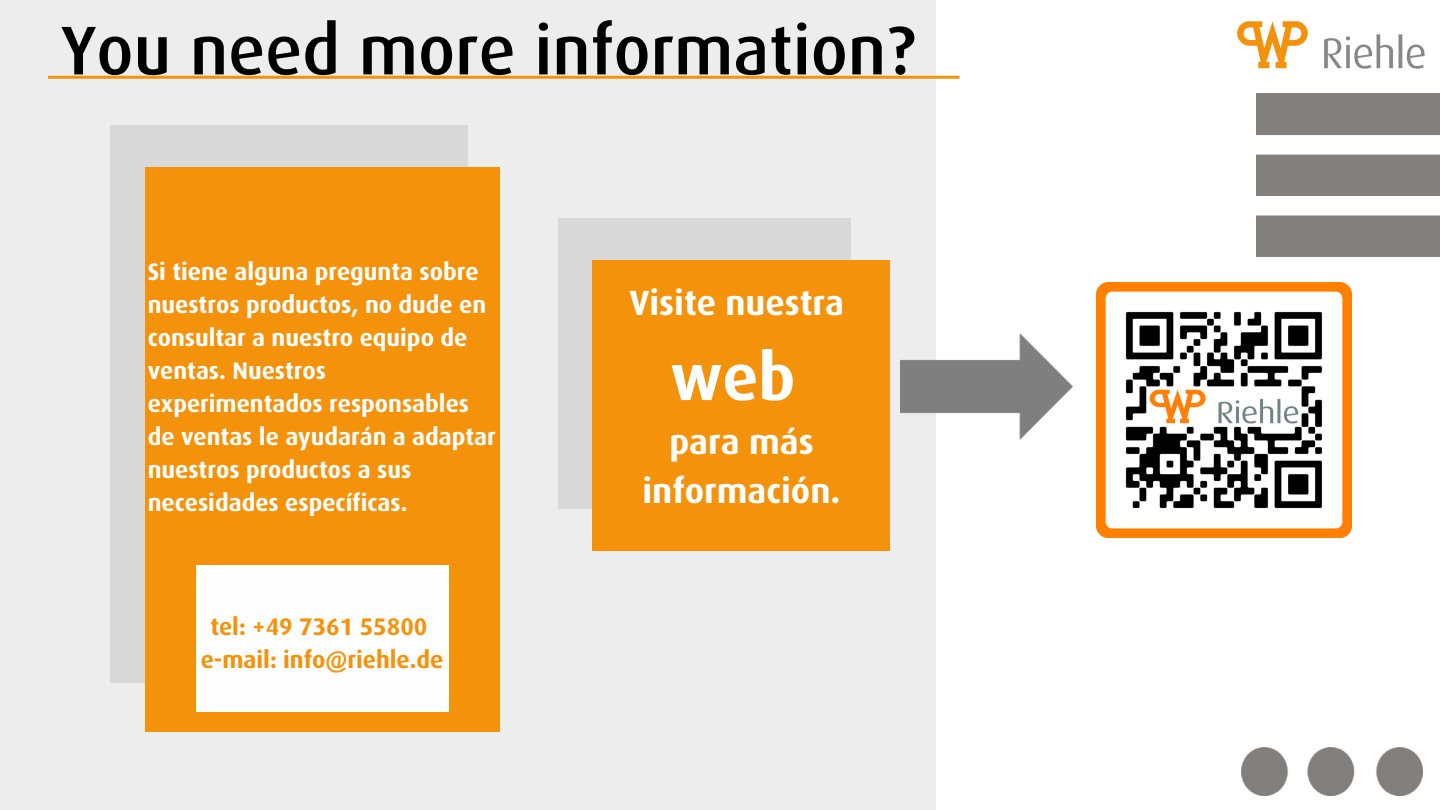
<style>
.page{position:relative;width:1440px;height:810px;background:#fff}
.page>*{position:absolute;margin:0;border:0;box-sizing:border-box;transform-origin:0 0}
.t1{font:500 69px "Dax Pro";color:#000}
.t2{font:700 65px "Dax Pro";color:#fff}
.t3{font:700 35px/48.8px "Dax Pro";color:#fff;text-align:center}
.t4{font:700 24px/33px "Dax Pro";color:#fff}
.t5{font:700 24px "Dax Pro";color:#f4920b}
</style>
<div class="page">
<div style="left:0;top:0;width:936px;height:810px;background:#ededed"></div>
<div style="left:111px;top:126px;width:357px;height:557px;background:#d9d9d9"></div>
<div style="left:145px;top:167px;width:355px;height:564px;background:#f4920b"></div>
<hr style="left:48px;top:76px;width:912px;height:3px;background:#f4920b">
<div style="left:558px;top:218px;width:292px;height:291px;background:#d9d9d9"></div>
<div style="left:592px;top:260px;width:298px;height:290px;background:#f4920b"></div>
<img style="left:900px;top:333px;width:173px;height:107px">
<img style="left:1237px;top:21px;width:188px;height:48px">
<img style="left:1241px;top:747px;width:182px;height:48px">
<div style="left:196px;top:565px;width:252px;height:147px;background:#fefefe"></div>
<img style="left:1096px;top:282px;width:255px;height:255px">
<p class="t1" style="left:61px;top:-15px;width:856px">You need more information?</p>
<p class="t4" style="left:148px;top:251px;width:350px">Si tiene alguna pregunta sobre nuestros productos, no dude en consultar a nuestro equipo de ventas. Nuestros experimentados responsables de ventas le ayudarán a adaptar nuestros productos a sus necesidades específicas.</p>
<p class="t5" style="left:210px;top:604px;width:219px">tel: +49 7361 55800</p>
<p class="t5" style="left:201px;top:637px;width:244px">e-mail: info@riehle.de</p>
<p class="t3" style="left:630px;top:272px;width:216px">Visite nuestra</p>
<p class="t2" style="left:670px;top:316px;width:127px">web</p>
<p class="t3" style="left:643px;top:411px;width:199px">para más información.</p>
</div>
